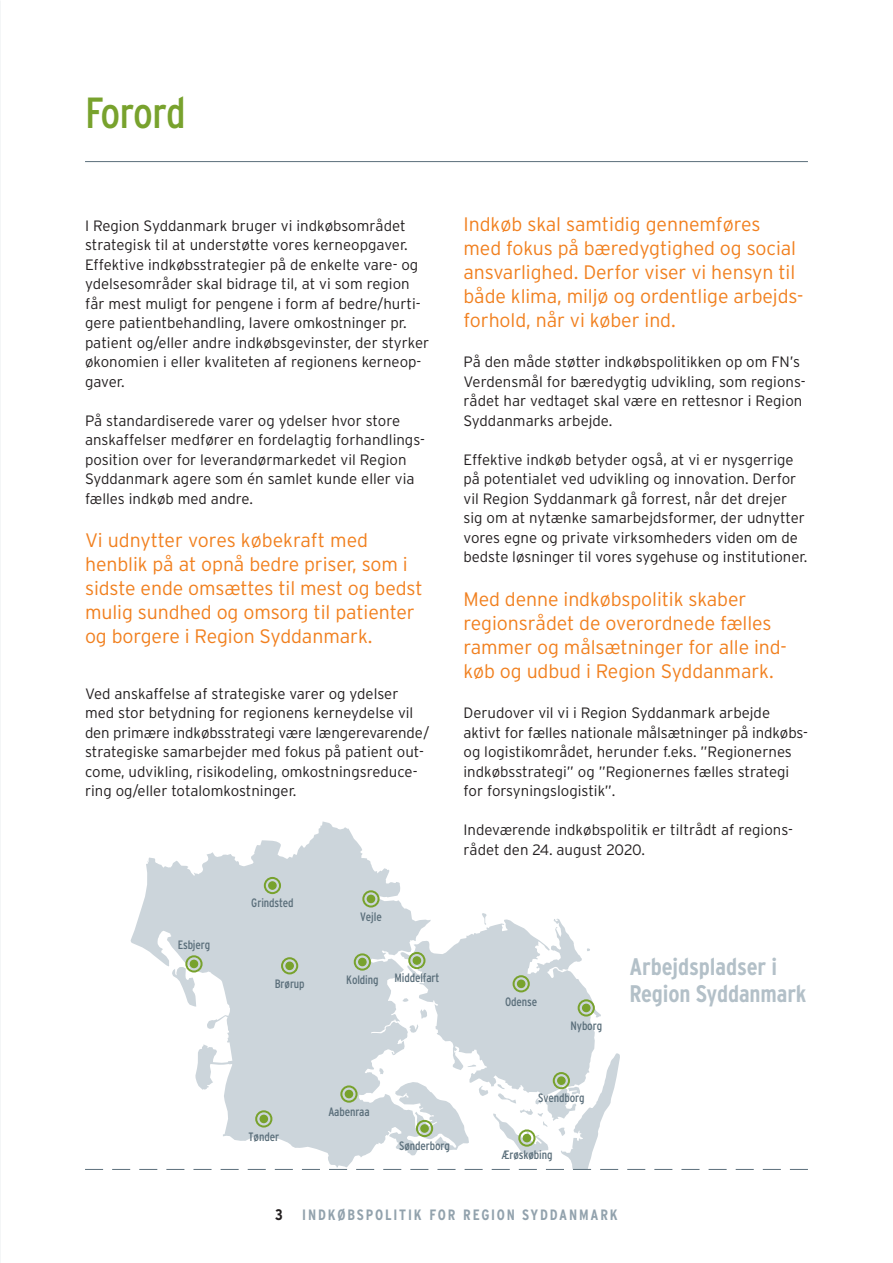
<style>
.page{position:relative;width:893px;height:1263px;background:#fff}
.page>*{position:absolute;margin:0;border:0;box-sizing:border-box;transform-origin:0 0}
.Overskrift_top{font:condensed 43.5px "Interstate";letter-spacing:-.03em;color:#78a22d}
.t1{font:700 condensed 24px/27px "Interstate";letter-spacing:-.005em;color:#b3c0c8}
.Citat_og_data_13-16p{font:300 19.5px/24px "Interstate";letter-spacing:-.005em;color:#f1801f}
.t2{font:700 condensed 15.3px "Interstate";color:#231f20}
.Brødtekst{font:300 15px/19.5px "Interstate";color:#231f20}
.t3{font:700 condensed 15px "Interstate";letter-spacing:.12em;color:#92a2ad}
.t4{font:condensed 12.15px "Interstate";letter-spacing:-.01em;color:#5b6f7b}
</style>
<div class="page">
<hr style="left:85px;top:161px;width:723px;height:1px;background:#5b6f7b">
<svg style="left:131px;top:821px;width:489px;height:348px"></svg>
<svg style="left:513px;top:975px;width:17px;height:17px"></svg>
<svg style="left:362px;top:890px;width:18px;height:17px"></svg>
<svg style="left:354px;top:953px;width:17px;height:18px"></svg>
<svg style="left:408px;top:952px;width:17px;height:17px"></svg>
<svg style="left:553px;top:1072px;width:17px;height:17px"></svg>
<svg style="left:578px;top:999px;width:17px;height:17px"></svg>
<svg style="left:518px;top:1129px;width:17px;height:18px"></svg>
<svg style="left:416px;top:1120px;width:17px;height:17px"></svg>
<svg style="left:340px;top:1085px;width:18px;height:18px"></svg>
<svg style="left:255px;top:1110px;width:17px;height:17px"></svg>
<svg style="left:185px;top:955px;width:18px;height:17px"></svg>
<svg style="left:264px;top:877px;width:17px;height:17px"></svg>
<svg style="left:281px;top:957px;width:17px;height:17px"></svg>
<svg style="left:85px;top:1169px;width:723px;height:1px"></svg>
<h1 class="Overskrift_top" style="left:85px;top:88px;width:102px">Forord</h1>
<p class="Brødtekst" style="left:85px;top:216px;width:346px">I Region Syddanmark bruger vi indkøbsområdet strategisk til at understøtte vores kerneopgaver.<br>Effektive indkøbsstrategier på de enkelte vare- og ydelsesområder skal bidrage til, at vi som region får mest muligt for pengene i form af bedre/hurti&shy;gere patientbehandling, lavere omkostninger pr. patient og/eller andre indkøbsgevinster, der styrker økonomien i eller kvaliteten af regionens kerneop&shy;gaver.</p>
<p class="Brødtekst" style="left:85px;top:411px;width:341px">På standardiserede varer og ydelser hvor store anskaffelser medfører en fordelagtig forhandlings&shy;position over for leverandørmarkedet vil Region Syddanmark agere som én samlet kunde eller via fælles indkøb med andre.</p>
<p class="Citat_og_data_13-16p" style="left:85px;top:528px;width:339px">Vi udnytter vores købekraft med henblik på at opnå bedre priser, som i sidste ende omsættes til mest og bedst mulig sundhed og omsorg til patienter og borgere i Region Syddanmark.</p>
<p class="Brødtekst" style="left:85px;top:684px;width:346px">Ved anskaffelse af strategiske varer og ydelser med stor betydning for regionens kerneydelse vil den primære indkøbsstrategi være længerevarende/ strategiske samarbejder med fokus på patient out&shy;come, udvikling, risikodeling, omkostningsreduce&shy;ring og/eller totalomkostninger.</p>
<p class="t4" style="left:178px;top:938px;width:34px">Esbjerg</p>
<p class="t4" style="left:251px;top:896px;width:44px">Grindsted</p>
<p class="t4" style="left:275px;top:976px;width:31px">Brørup</p>
<p class="t4" style="left:360px;top:910px;width:23px">Vejle</p>
<p class="t4" style="left:346px;top:973px;width:34px">Kolding</p>
<p class="t4" style="left:395px;top:971px;width:46px">Middelfart</p>
<p class="Citat_og_data_13-16p" style="left:463px;top:212px;width:298px">Indkøb skal samtidig gennemføres</p>
<p class="Citat_og_data_13-16p" style="left:463px;top:236px;width:341px">med fokus på bæredygtighed og social ansvarlighed. Derfor viser vi hensyn til både klima, miljø og ordentlige arbejds&shy;forhold, når vi køber ind.</p>
<p class="Brødtekst" style="left:463px;top:352px;width:344px">På den måde støtter indkøbspolitikken op om FN’s Verdensmål for bæredygtig udvikling, som regions&shy;rådet har vedtaget skal være en rettesnor i Region Syddanmarks arbejde.</p>
<p class="Brødtekst" style="left:463px;top:450px;width:345px">Effektive indkøb betyder også, at vi er nysgerrige på potentialet ved udvikling og innovation. Derfor vil Region Syddanmark gå forrest, når det drejer sig om at nytænke samarbejdsformer, der udnytter vores egne og private virksomheders viden om de bedste løsninger til vores sygehuse og institutioner.</p>
<p class="Citat_og_data_13-16p" style="left:463px;top:587px;width:325px">Med denne indkøbspolitik skaber regionsrådet de overordnede fælles rammer og målsætninger for alle ind&shy;køb og udbud i Region Syddanmark.</p>
<p class="Brødtekst" style="left:463px;top:703px;width:346px">Derudover vil vi i Region Syddanmark arbejde aktivt for fælles nationale målsætninger på indkøbs&shy;og logistikområdet, herunder f.eks. ”Regionernes indkøbsstrategi” og ”Regionernes fælles strategi for forsyningslogistik”.</p>
<p class="Brødtekst" style="left:463px;top:820px;width:329px">Indeværende indkøbspolitik er tiltrådt af regions&shy;rådet den 24. august 2020.</p>
<p class="t4" style="left:505px;top:995px;width:34px">Odense</p>
<p class="t4" style="left:570px;top:1019px;width:33px">Nyborg</p>
<h2 class="t1" style="left:629px;top:952px;width:179px">Arbejdspladser i<br>Region Syddanmark</h2>
<p class="t4" style="left:249px;top:1130px;width:32px">Tønder</p>
<p class="t4" style="left:328px;top:1105px;width:43px">Aabenraa</p>
<p class="t4" style="left:399px;top:1139px;width:52px">Sønderborg</p>
<p class="t4" style="left:538px;top:1091px;width:48px">Svendborg</p>
<p class="t4" style="left:501px;top:1148px;width:53px">Ærøskøbing</p>
<p class="t2" style="left:275px;top:1206px;width:9px">3</p>
<p class="t3" style="left:302px;top:1207px;width:317px">INDKØBSPOLITIK FOR REGION SYDDANMARK</p>
</div>
